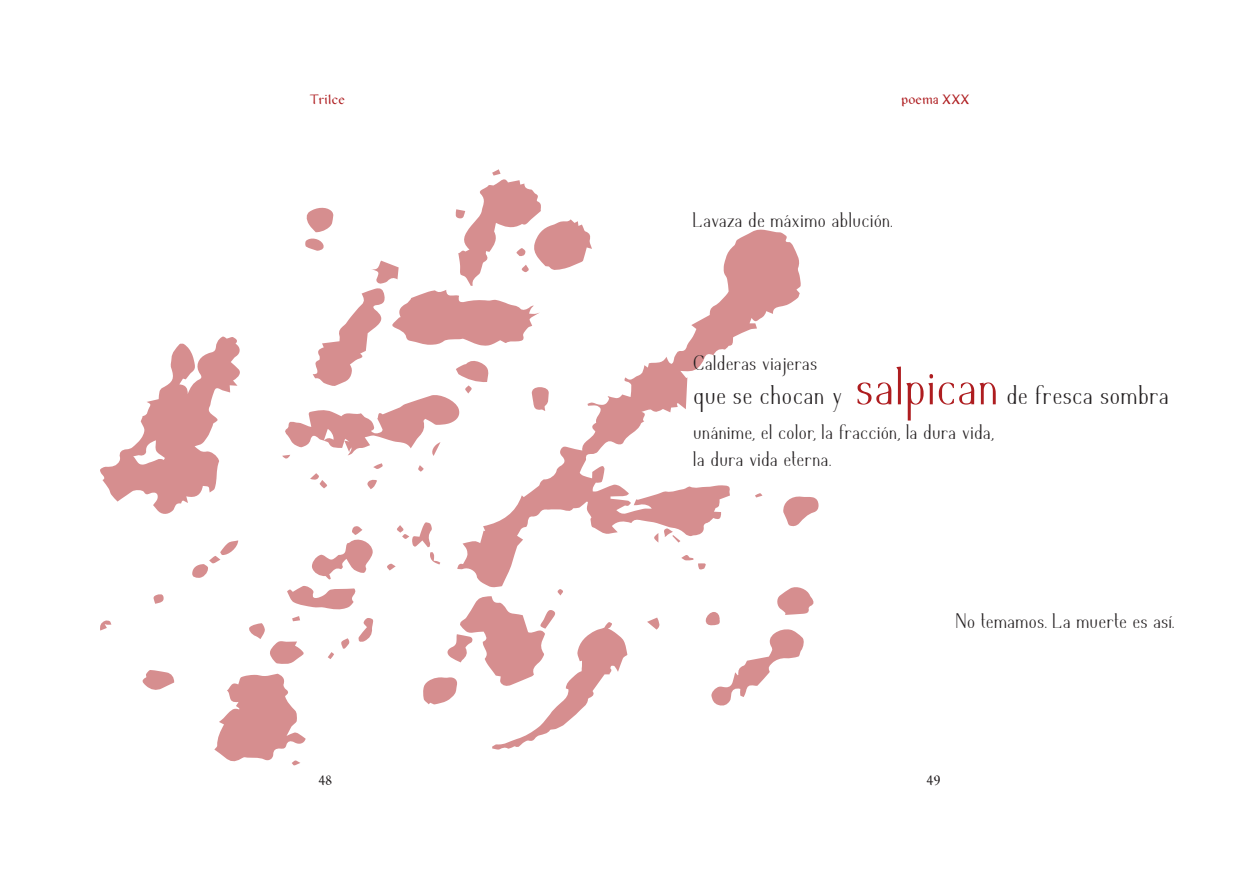
<style>
.page{position:relative;width:1259px;height:893px;background:#fff}
.page>*{position:absolute;margin:0;border:0;box-sizing:border-box;transform-origin:0 0}
.t1{font:27px "insula";letter-spacing:.025em;color:#231f20}
.t2{font:21px "insula";letter-spacing:.03em;color:#231f20}
.t3{font:12px "Puntua";color:#ae1d20}
.t4{font:12px "Puntua";color:#231f20}
.s1{font-size:54px;color:#ae1d20}
</style>
<div class="page">
<svg style="left:457px;top:229px;width:344px;height:358px"></svg>
<svg style="left:100px;top:336px;width:140px;height:178px"></svg>
<svg style="left:782px;top:495px;width:36px;height:32px"></svg>
<svg style="left:142px;top:670px;width:32px;height:20px"></svg>
<svg style="left:705px;top:585px;width:109px;height:121px"></svg>
<svg style="left:647px;top:617px;width:13px;height:13px"></svg>
<svg style="left:153px;top:594px;width:11px;height:10px"></svg>
<svg style="left:100px;top:620px;width:11px;height:11px"></svg>
<svg style="left:192px;top:540px;width:46px;height:38px"></svg>
<svg style="left:681px;top:553px;width:26px;height:19px"></svg>
<svg style="left:387px;top:563px;width:9px;height:7px"></svg>
<svg style="left:397px;top:525px;width:6px;height:8px"></svg>
<svg style="left:249px;top:526px;width:125px;height:138px"></svg>
<svg style="left:214px;top:674px;width:92px;height:91px"></svg>
<svg style="left:755px;top:493px;width:7px;height:4px"></svg>
<svg style="left:423px;top:589px;width:204px;height:161px"></svg>
<svg style="left:653px;top:511px;width:68px;height:32px"></svg>
<svg style="left:402px;top:522px;width:38px;height:43px"></svg>
<svg style="left:282px;top:169px;width:310px;height:320px"></svg>
<p class="t3" style="left:309px;top:92px;width:37px">Trilce</p>
<p class="t3" style="left:901px;top:92px;width:70px">poema XXX</p>
<p class="t2" style="left:693px;top:209px;width:201px">Lavaza de máximo ablución.</p>
<p class="t2" style="left:693px;top:352px;width:125px">Calderas viajeras</p>
<p class="t1" style="left:693px;top:381px;width:477px">que se chocan y <span class="s1">salpican</span> de fresca sombra</p>
<p class="t2" style="left:693px;top:421px;width:302px">unánime, el color, la fracción, la dura vida,</p>
<p class="t2" style="left:693px;top:448px;width:139px">la dura vida eterna.</p>
<p class="t2" style="left:955px;top:609px;width:220px">No temamos. La muerte es así.</p>
<p class="t4" style="left:319px;top:772px;width:15px">48</p>
<p class="t4" style="left:926px;top:772px;width:15px">49</p>
</div>
